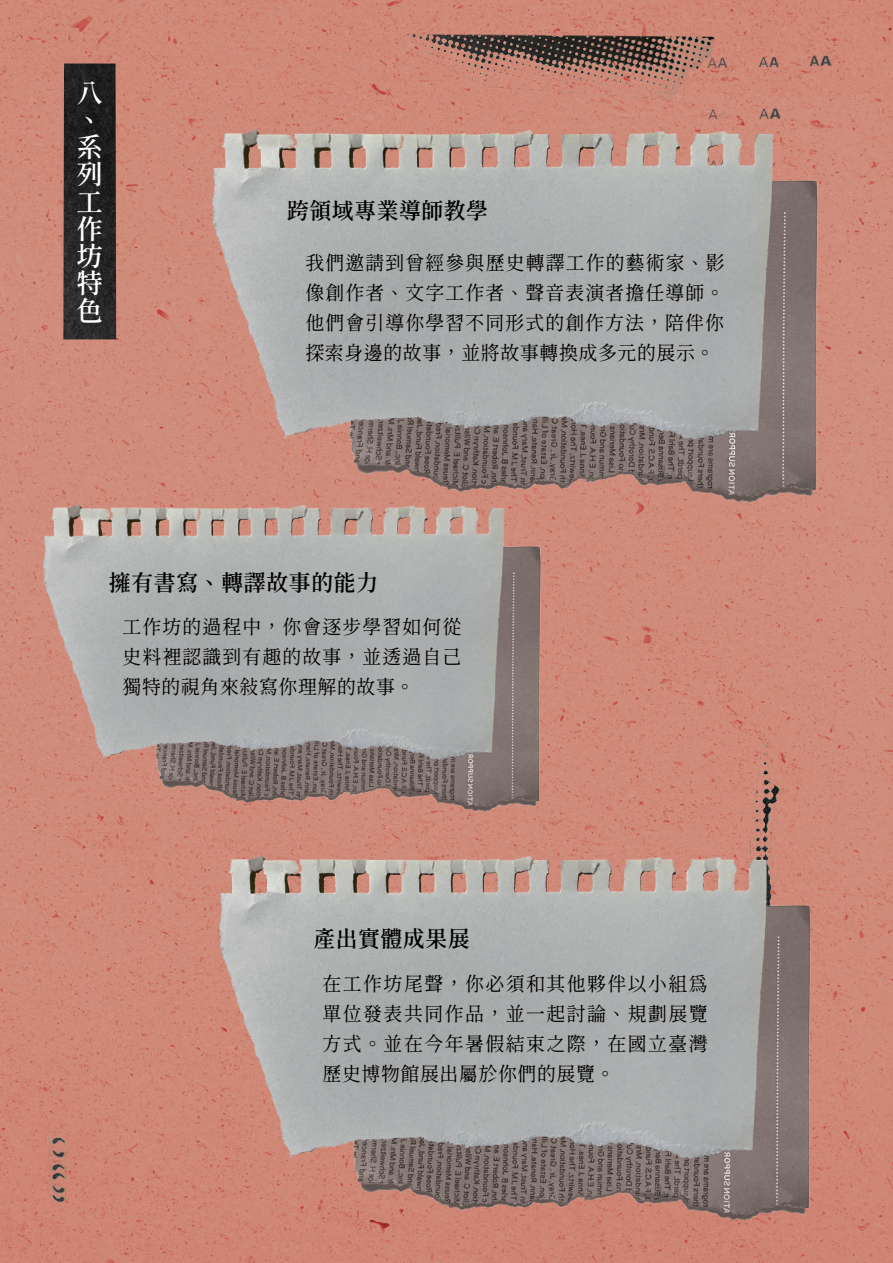
<style>
.page{position:relative;width:893px;height:1263px;background:#fff}
.page>*{position:absolute;margin:0;border:0;box-sizing:border-box;transform-origin:0 0}
.t1{font:600 27px/27.3px "Gen Wan Min TW";color:#fff}
.t2{font:600 22.5px "Gen Wan Min TW";letter-spacing:-.005em;color:#000}
.t3{font:19.5px/30px "Gen Wan Min TW R";letter-spacing:.025em;color:#000;text-align:justify}
</style>
<div class="page">
<img style="left:0;top:0;width:893px;height:1263px">
<img style="left:360px;top:34px;width:486px;height:256px">
<img style="left:5px;top:1098px;width:117px;height:140px">
<img style="left:729px;top:729px;width:72px;height:127px">
<img style="left:213px;top:129px;width:604px;height:373px">
<img style="left:43px;top:504px;width:498px;height:307px">
<img style="left:220px;top:856px;width:590px;height:364px">
<img style="left:63px;top:64px;width:53px;height:275px">
<h1 class="t1" style="left:76px;top:80px;width:28px">八、系列工作坊特色</h1>
<p class="t2" style="left:287px;top:199px;width:203px">跨領域專業導師教學</p>
<p class="t3" style="left:305px;top:248px;width:421px">我們邀請到曾經參與歷史轉譯工作的藝術家、影像創作者、文字工作者、聲音表演者擔任導師。他們會引導你學習不同形式的創作方法，陪伴你探索身邊的故事，並將故事轉換成多元的展示。</p>
<p class="t2" style="left:109px;top:570px;width:271px">擁有書寫、轉譯故事的能力</p>
<p class="t3" style="left:122px;top:612px;width:341px">工作坊的過程中，你會逐步學習如何從史料裡認識到有趣的故事，並透過自己獨特的視角來敍寫你理解的故事。</p>
<p class="t2" style="left:313px;top:926px;width:158px">產出實體成果展</p>
<p class="t3" style="left:322px;top:969px;width:387px">在工作坊尾聲，你必須和其他夥伴以小組為單位發表共同作品，並一起討論、規劃展覽方式。並在今年暑假結束之際，在國立臺灣歷史博物館展出屬於你們的展覽。</p>
</div>
